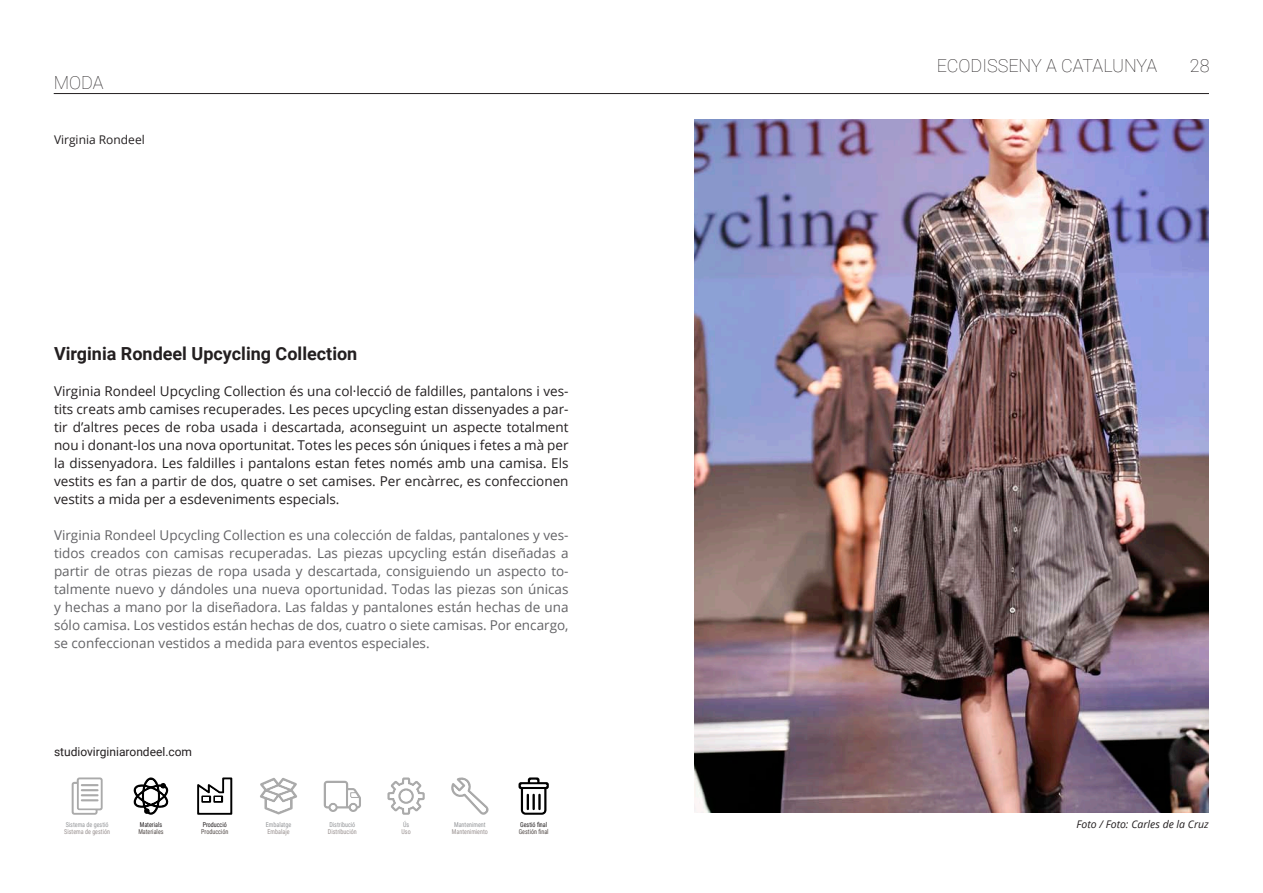
<style>
.page{position:relative;width:1263px;height:893px;background:#fff}
.page>*{position:absolute;margin:0;border:0;box-sizing:border-box;transform-origin:0 0}
.t1{font:700 18px "Roboto";color:#231f20}
.t2{font:100 18px "Roboto";color:#231f20}
.t3{font:13.5px/18px "Open Sans";color:#231f20;text-align:justify}
.t4{font:13.5px/18px "Open Sans";color:#636366;text-align:justify}
.t5{font:12px "Roboto";color:#231f20}
.t6{font:12px "Open Sans";color:#231f20}
.t7{font:italic 10.5px "Open Sans";color:#231f20}
.t8{font:6.75px "Roboto Condensed";color:#999190;scale:.9 1}
.t9{font:6.75px "Roboto Condensed";color:#939598;scale:.9 1}
.t10{font:6.75px "Roboto Condensed";color:#524a47;scale:.9 1}
.t11{font:6.75px "Roboto Condensed";color:#231f20;scale:.9 1}
</style>
<div class="page">
<hr style="left:54px;top:93px;width:1155px;height:1px;background:#231f20">
<svg style="left:71px;top:777px;width:32px;height:38px"></svg>
<svg style="left:133px;top:777px;width:36px;height:38px"></svg>
<svg style="left:197px;top:777px;width:36px;height:38px"></svg>
<svg style="left:260px;top:778px;width:37px;height:37px"></svg>
<svg style="left:323px;top:780px;width:38px;height:32px"></svg>
<svg style="left:451px;top:777px;width:38px;height:38px"></svg>
<svg style="left:518px;top:777px;width:31px;height:38px"></svg>
<img style="left:694px;top:119px;width:515px;height:694px">
<svg style="left:387px;top:777px;width:38px;height:38px"></svg>
<div style="left:401px;top:791px;width:10px;height:10px;background:#fff;border-radius:50%"></div>
<p class="t2" style="left:54px;top:70px;width:51px">MODA</p>
<p class="t6" style="left:54px;top:131px;width:92px">Virginia Rondeel</p>
<p class="t1" style="left:54px;top:341px;width:305px">Virginia Rondeel Upcycling Collection</p>
<p class="t3" style="left:54px;top:382px;width:516px">Virginia Rondeel Upcycling Collection és una col·lecció de faldilles, pantalons i ves&shy;tits creats amb camises recuperades. Les peces upcycling estan dissenyades a par&shy;tir d’altres peces de roba usada i descartada, aconseguint un aspecte totalment nou i donant-los una nova oportunitat. Totes les peces són úniques i fetes a mà per la dissenyadora. Les faldilles i pantalons estan fetes només amb una camisa. Els vestits es fan a partir de dos, quatre o set camises. Per encàrrec, es confeccionen vestits a mida per a esdeveniments especials.</p>
<p class="t4" style="left:54px;top:526px;width:516px">Virginia Rondeel Upcycling Collection es una colección de faldas, pantalones y ves&shy;tidos creados con camisas recuperadas. Las piezas upcycling están diseñadas a partir de otras piezas de ropa usada y descartada, consiguiendo un aspecto to&shy;talmente nuevo y dándoles una nueva oportunidad. Todas las piezas son únicas y hechas a mano por la diseñadora. Las faldas y pantalones están hechas de una sólo camisa. Los vestidos están hechas de dos, cuatro o siete camisas. Por encargo, se confeccionan vestidos a medida para eventos especiales.</p>
<p class="t5" style="left:54px;top:743px;width:140px">studiovirginiarondeel.com</p>
<p class="t9" style="left:66px;top:820px;width:49px">Sistema de gestió</p>
<p class="t8" style="left:64px;top:827px;width:52px">Sistema de gestión</p>
<p class="t11" style="left:140px;top:820px;width:26px">Materials</p>
<p class="t10" style="left:138px;top:827px;width:30px">Materiales</p>
<p class="t11" style="left:203px;top:820px;width:28px">Producció</p>
<p class="t10" style="left:201px;top:827px;width:32px">Producción</p>
<p class="t9" style="left:266px;top:820px;width:30px">Embalatge</p>
<p class="t8" style="left:268px;top:827px;width:26px">Embalaje</p>
<p class="t9" style="left:329px;top:820px;width:30px">Distribució</p>
<p class="t8" style="left:328px;top:827px;width:33px">Distribución</p>
<p class="t9" style="left:403px;top:820px;width:8px">Ús</p>
<p class="t8" style="left:401px;top:827px;width:12px">Uso</p>
<p class="t9" style="left:454px;top:820px;width:37px">Manteniment</p>
<p class="t8" style="left:452px;top:827px;width:41px">Mantenimiento</p>
<p class="t11" style="left:520px;top:820px;width:32px">Gestió final</p>
<p class="t10" style="left:519px;top:827px;width:35px">Gestión final</p>
<h1 class="t2" style="left:937px;top:53px;width:222px">ECODISSENY A CATALUNYA</h1>
<h1 class="t2" style="left:1190px;top:53px;width:21px">28</h1>
<p class="t7" style="left:1076px;top:817px;width:134px">Foto / Foto: Carles de la Cruz</p>
</div>
